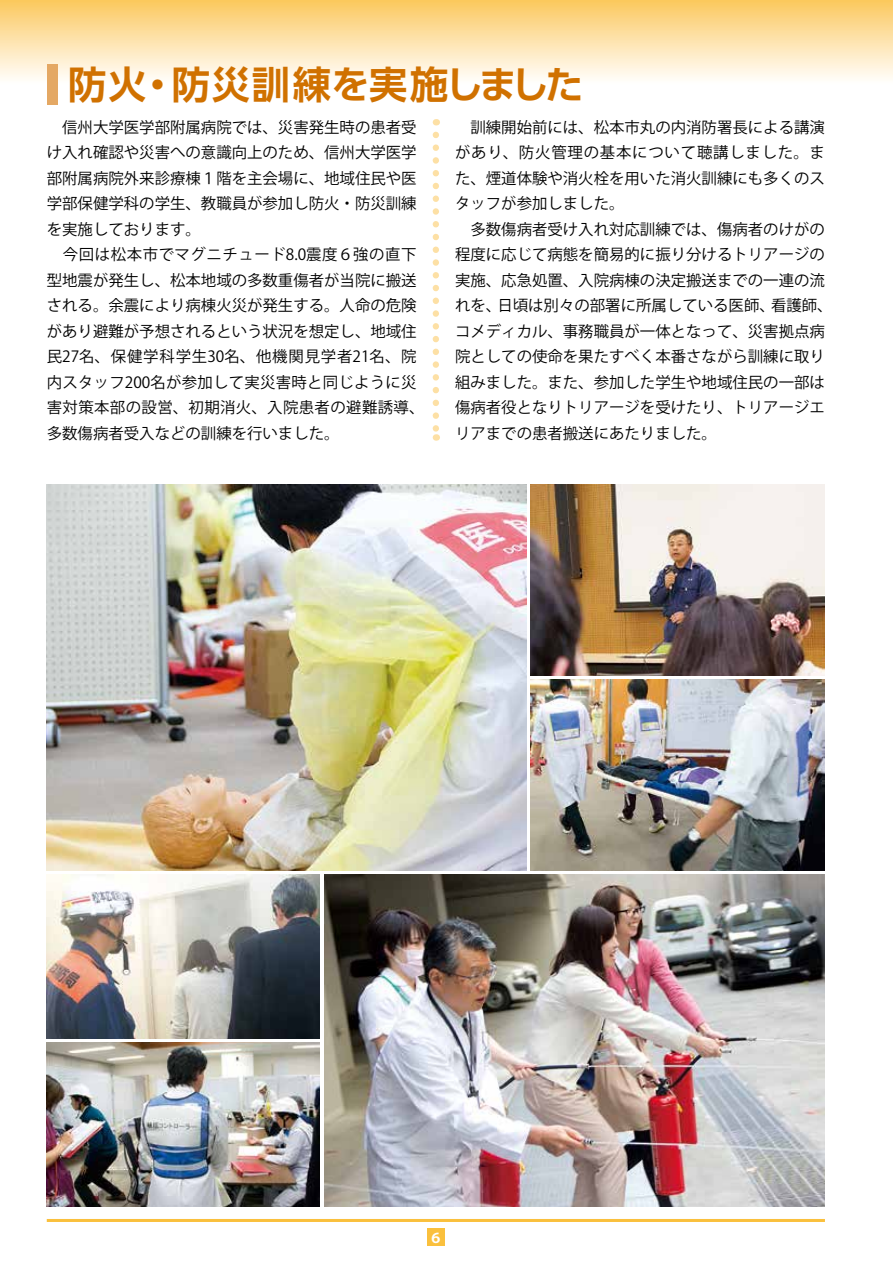
<style>
.page{position:relative;width:893px;height:1263px;background:#fff}
.page>*{position:absolute;margin:0;border:0;box-sizing:border-box;transform-origin:0 0}
.t1{font:700 38.25px "UD Shin Go Pro De";color:#d07100}
.t2{font:15.45px/25.5px "Koz Go Pro";color:#000}
.t3{font:700 13.5px "Koz Go Pro";color:#fff}
</style>
<div class="page">
<div style="left:0;top:0;width:893px;height:85px;background:linear-gradient(to bottom,#fbc85f,#fff)"></div>
<hr style="left:47px;top:1219px;width:778px;height:3px;background:#fac03d">
<div style="left:427px;top:1229px;width:17px;height:17px;background:#fac03d"></div>
<div style="left:47px;top:64px;width:10px;height:41px;background:#e4a864"></div>
<svg style="left:433px;top:135px;width:6px;height:306px"></svg>
<img style="left:47px;top:485px;width:479px;height:385px">
<img style="left:530px;top:485px;width:295px;height:190px">
<img style="left:530px;top:680px;width:295px;height:190px">
<img style="left:324px;top:874px;width:501px;height:332px">
<img style="left:47px;top:1042px;width:273px;height:164px">
<img style="left:47px;top:874px;width:273px;height:164px">
<h1 class="t1" style="left:68px;top:53px;width:517px">防火・防災訓練を実施しました</h1>
<p class="t2" style="left:47px;top:115px;width:379px">　信州大学医学部附属病院では、災害発生時の患者受け入れ確認や災害への意識向上のため、信州大学医学部附属病院外来診療棟１階を主会場に、地域住民や医学部保健学科の学生、教職員が参加し防火・防災訓練を実施しております。<br>　今回は松本市でマグニチュード8.0震度６強の直下型地震が発生し、松本地域の多数重傷者が当院に搬送される。余震により病棟火災が発生する。人命の危険があり避難が予想されるという状況を想定し、地域住民27名、保健学科学生30名、他機関見学者21名、院内スタッフ200名が参加して実災害時と同じように災害対策本部の設営、初期消火、入院患者の避難誘導、多数傷病者受入などの訓練を行いました。　</p>
<p class="t2" style="left:455px;top:115px;width:379px">　訓練開始前には、松本市丸の内消防署長による講演があり、防火管理の基本について聴講しました。また、煙道体験や消火栓を用いた消火訓練にも多くのスタッフが参加しました。<br>　多数傷病者受け入れ対応訓練では、傷病者のけがの程度に応じて病態を簡易的に振り分けるトリアージの実施、応急処置、入院病棟の決定搬送までの一連の流れを、日頃は別々の部署に所属している医師、看護師、コメディカル、事務職員が一体となって、災害拠点病院としての使命を果たすべく本番さながら訓練に取り組みました。また、参加した学生や地域住民の一部は傷病者役となりトリアージを受けたり、トリアージエリアまでの患者搬送にあたりました。</p>
<p class="t3" style="left:429px;top:1229px;width:15px">６</p>
</div>
